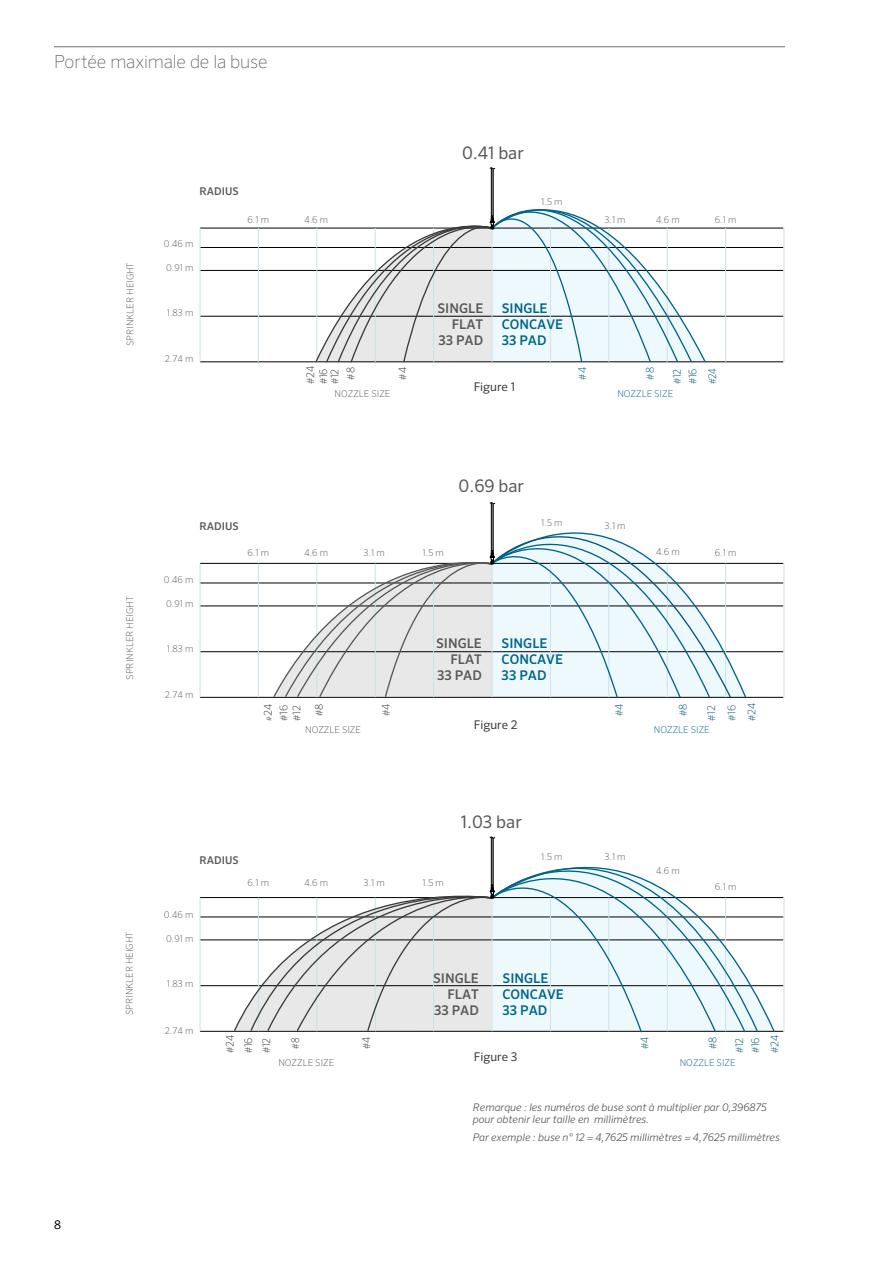
<style>
.page{position:relative;width:893px;height:1263px;background:#fff}
.page>*{position:absolute;margin:0;border:0;box-sizing:border-box;transform-origin:0 0}
.t1{font:100 18px "Sero Pro";letter-spacing:-.01em;color:#585956}
.t2{font:17.4px "Sero Pro";color:#585956}
.t3{font:500 13.35px/16px "Sero Pro";color:#006488}
.t4{font:500 13.35px/16px "Sero Pro";color:#585956;text-align:right}
.t5{font:12px "Sero Pro";color:#3b3b3b}
.t6{font:12px "Sero Pro";color:#000}
.t7{font:200 10.65px/18.1px "Sero Pro";color:#3b3b3b}
.t8{font:200 10.65px/15.8px "Sero Pro";color:#00577d}
.t9{font:500 10.65px "Sero Pro";color:#585956}
.t10{font:200 10.65px "Sero Pro";color:#00577d;scale:.9 1}
.t11{font:200 10.65px "Sero Pro";color:#3b3b3b;scale:.9 1}
.t12{font:italic 300 10.5px/12.6px "Sero Pro";color:#585956}
.t13{font:200 9.3px "Sero Pro";color:#585956}
.t14{font:200 9.3px "Sero Pro";color:#006488}
.t15{font:200 7.95px "Sero Pro";color:#3b3b3b}
</style>
<div class="page">
<hr style="left:200px;top:228px;width:583px;height:1px;background:#000">
<hr style="left:200px;top:247px;width:583px;height:1px;background:#000">
<hr style="left:200px;top:270px;width:583px;height:1px;background:#000">
<hr style="left:200px;top:316px;width:583px;height:1px;background:#000">
<hr style="left:200px;top:362px;width:583px;height:1px;background:#000">
<hr style="left:258px;top:228px;width:1px;height:134px;background:#cae2e8">
<hr style="left:200px;top:228px;width:1px;height:134px;background:#cae2e8">
<hr style="left:784px;top:228px;width:1px;height:134px;background:#cae2e8">
<hr style="left:725px;top:228px;width:1px;height:134px;background:#cae2e8">
<svg style="left:693px;top:227px;width:14px;height:136px"></svg>
<svg style="left:679px;top:227px;width:14px;height:136px"></svg>
<svg style="left:314px;top:167px;width:365px;height:196px"></svg>
<hr style="left:200px;top:563px;width:583px;height:1px;background:#000">
<hr style="left:200px;top:583px;width:583px;height:1px;background:#000">
<hr style="left:200px;top:606px;width:583px;height:1px;background:#000">
<hr style="left:200px;top:651px;width:583px;height:1px;background:#000">
<hr style="left:200px;top:697px;width:583px;height:1px;background:#000">
<hr style="left:258px;top:564px;width:1px;height:133px;background:#cae2e8">
<hr style="left:200px;top:564px;width:1px;height:133px;background:#cae2e8">
<hr style="left:784px;top:564px;width:1px;height:133px;background:#cae2e8">
<svg style="left:732px;top:562px;width:15px;height:136px"></svg>
<svg style="left:711px;top:562px;width:21px;height:136px"></svg>
<svg style="left:682px;top:562px;width:29px;height:136px"></svg>
<svg style="left:272px;top:502px;width:410px;height:196px"></svg>
<hr style="left:200px;top:897px;width:583px;height:1px;background:#000">
<hr style="left:200px;top:917px;width:583px;height:1px;background:#000">
<hr style="left:200px;top:940px;width:583px;height:1px;background:#000">
<hr style="left:200px;top:985px;width:583px;height:1px;background:#000">
<hr style="left:200px;top:1031px;width:583px;height:1px;background:#000">
<hr style="left:200px;top:897px;width:1px;height:134px;background:#cae2e8">
<hr style="left:784px;top:897px;width:1px;height:134px;background:#cae2e8">
<svg style="left:759px;top:897px;width:17px;height:136px"></svg>
<svg style="left:747px;top:897px;width:12px;height:136px"></svg>
<svg style="left:717px;top:897px;width:30px;height:136px"></svg>
<svg style="left:643px;top:878px;width:74px;height:155px;background:#dceaef"></svg>
<svg style="left:233px;top:836px;width:410px;height:197px"></svg>
<hr style="left:54px;top:47px;width:731px;height:1px;background:#716f6c">
<h1 class="t1" style="left:54px;top:51px;width:215px">Portée maximale de la buse</h1>
<p class="t9" style="left:199px;top:185px;width:41px">RADIUS</p>
<h2 class="t2" style="left:462px;top:142px;width:63px">0.41 bar</h2>
<p class="t13" style="left:541px;top:196px;width:23px">1.5 m</p>
<p class="t6" style="left:54px;top:1217px;width:8px">8</p>
<p class="t13" style="left:125px;top:346px;width:85px;rotate:-90deg">SPRINKLER HEIGHT</p>
<p class="t13" style="left:164px;top:238px;width:31px">0.46 m</p>
<p class="t13" style="left:166px;top:262px;width:29px">0.91 m</p>
<p class="t13" style="left:167px;top:307px;width:28px">1.83 m</p>
<p class="t13" style="left:165px;top:353px;width:30px">2.74 m</p>
<p class="t13" style="left:247px;top:214px;width:23px">6.1 m</p>
<p class="t13" style="left:304px;top:214px;width:25px">4.6 m</p>
<p class="t13" style="left:656px;top:214px;width:25px">4.6 m</p>
<p class="t13" style="left:604px;top:214px;width:23px">3.1 m</p>
<p class="t13" style="left:715px;top:214px;width:23px">6.1 m</p>
<h3 class="t4" style="left:437px;top:300px;width:47px">SINGLE<br>FLAT<br>33 PAD</h3>
<h3 class="t3" style="left:502px;top:300px;width:63px">SINGLE<br>CONCAVE<br>33 PAD</h3>
<p class="t7" style="left:304px;top:384px;width:20px;line-height:13px;rotate:-90deg">#24 #16</p>
<p class="t7" style="left:326px;top:384px;width:17px;rotate:-90deg">#12</p>
<p class="t7" style="left:393px;top:380px;width:14px;rotate:-90deg">#4</p>
<p class="t7" style="left:341px;top:380px;width:14px;rotate:-90deg">#8</p>
<p class="t13" style="left:335px;top:388px;width:57px">NOZZLE SIZE</p>
<p class="t5" style="left:474px;top:379px;width:43px">Figure 1</p>
<p class="t8" style="left:575px;top:380px;width:14px;rotate:-90deg">#4</p>
<p class="t8" style="left:642px;top:380px;width:14px;rotate:-90deg">#8</p>
<p class="t8" style="left:669px;top:384px;width:17px;rotate:-90deg">#12 #16</p>
<p class="t10" style="left:706px;top:384px;width:20px;rotate:-90deg">#24</p>
<p class="t14" style="left:617px;top:388px;width:57px">NOZZLE SIZE</p>
<p class="t13" style="left:125px;top:680px;width:85px;rotate:-90deg">SPRINKLER HEIGHT</p>
<p class="t9" style="left:199px;top:520px;width:41px">RADIUS</p>
<p class="t13" style="left:164px;top:574px;width:31px">0.46 m</p>
<p class="t13" style="left:166px;top:598px;width:29px">0.91 m</p>
<p class="t13" style="left:247px;top:547px;width:23px">6.1 m</p>
<p class="t13" style="left:304px;top:547px;width:25px">4.6 m</p>
<p class="t13" style="left:364px;top:547px;width:23px">3.1 m</p>
<p class="t13" style="left:423px;top:547px;width:23px">1.5 m</p>
<h2 class="t2" style="left:459px;top:475px;width:67px">0.69 bar</h2>
<p class="t13" style="left:541px;top:517px;width:23px">1.5 m</p>
<p class="t13" style="left:167px;top:643px;width:28px">1.83 m</p>
<p class="t13" style="left:165px;top:689px;width:30px">2.74 m</p>
<p class="t7" style="left:259px;top:716px;width:14px;rotate:-90deg">24</p>
<p class="t7" style="left:377px;top:716px;width:14px;rotate:-90deg">#4</p>
<p class="t7" style="left:310px;top:716px;width:14px;rotate:-90deg">#8</p>
<p class="t15" style="left:264px;top:721px;width:6px;rotate:-90deg">#</p>
<p class="t7" style="left:277px;top:721px;width:17px;line-height:13.2px;rotate:-90deg">#16 #12</p>
<p class="t13" style="left:305px;top:725px;width:57px">NOZZLE SIZE</p>
<h3 class="t4" style="left:436px;top:635px;width:47px">SINGLE<br>FLAT<br>33 PAD</h3>
<h3 class="t3" style="left:502px;top:635px;width:63px">SINGLE<br>CONCAVE<br>33 PAD</h3>
<p class="t5" style="left:474px;top:717px;width:45px">Figure 2</p>
<p class="t13" style="left:604px;top:521px;width:23px">3.1 m</p>
<p class="t13" style="left:656px;top:546px;width:25px">4.6 m</p>
<p class="t13" style="left:715px;top:547px;width:23px">6.1 m</p>
<p class="t8" style="left:611px;top:716px;width:14px;rotate:-90deg">#4</p>
<p class="t8" style="left:675px;top:716px;width:14px;rotate:-90deg">#8</p>
<p class="t8" style="left:701px;top:721px;width:20px;line-height:20.1px;rotate:-90deg">#12 #16 #24</p>
<p class="t14" style="left:654px;top:725px;width:57px">NOZZLE SIZE</p>
<p class="t13" style="left:124px;top:1015px;width:85px;rotate:-90deg">SPRINKLER HEIGHT</p>
<p class="t9" style="left:199px;top:853px;width:41px">RADIUS</p>
<p class="t13" style="left:164px;top:909px;width:31px">0.46 m</p>
<p class="t13" style="left:166px;top:933px;width:29px">0.91 m</p>
<p class="t13" style="left:247px;top:877px;width:23px">6.1 m</p>
<p class="t13" style="left:304px;top:877px;width:25px">4.6 m</p>
<p class="t13" style="left:364px;top:877px;width:23px">3.1 m</p>
<p class="t13" style="left:423px;top:878px;width:23px">1.5 m</p>
<h2 class="t2" style="left:461px;top:812px;width:62px">1.03 bar</h2>
<p class="t13" style="left:541px;top:851px;width:23px">1.5 m</p>
<p class="t13" style="left:167px;top:978px;width:28px">1.83 m</p>
<h3 class="t4" style="left:433px;top:970px;width:47px">SINGLE<br>FLAT<br>33 PAD</h3>
<h3 class="t3" style="left:503px;top:970px;width:63px">SINGLE<br>CONCAVE<br>33 PAD</h3>
<p class="t13" style="left:165px;top:1025px;width:30px">2.74 m</p>
<p class="t7" style="left:221px;top:1053px;width:20px;rotate:-90deg">#24 #16 #12</p>
<p class="t7" style="left:357px;top:1049px;width:14px;rotate:-90deg">#4</p>
<p class="t11" style="left:289px;top:1048px;width:14px;rotate:-90deg">#8</p>
<p class="t13" style="left:278px;top:1057px;width:57px">NOZZLE SIZE</p>
<p class="t5" style="left:474px;top:1050px;width:45px">Figure 3</p>
<p class="t13" style="left:604px;top:851px;width:23px">3.1 m</p>
<p class="t13" style="left:656px;top:866px;width:25px">4.6 m</p>
<p class="t13" style="left:715px;top:881px;width:23px">6.1 m</p>
<p class="t8" style="left:637px;top:1048px;width:14px;rotate:-90deg">#4</p>
<p class="t8" style="left:705px;top:1048px;width:14px;rotate:-90deg">#8</p>
<p class="t8" style="left:731px;top:1053px;width:17px;rotate:-90deg">#12 #16</p>
<p class="t8" style="left:767px;top:1053px;width:20px;rotate:-90deg">#24</p>
<p class="t14" style="left:680px;top:1057px;width:57px">NOZZLE SIZE</p>
<p class="t12" style="left:473px;top:1100px;width:295px">Remarque : les numéros de buse sont à multiplier par 0,396875 pour obtenir leur taille en millimètres.</p>
<p class="t12" style="left:473px;top:1131px;width:308px">Par exemple : buse n° 12 = 4,7625 millimètres = 4,7625 millimètres</p>
</div>
